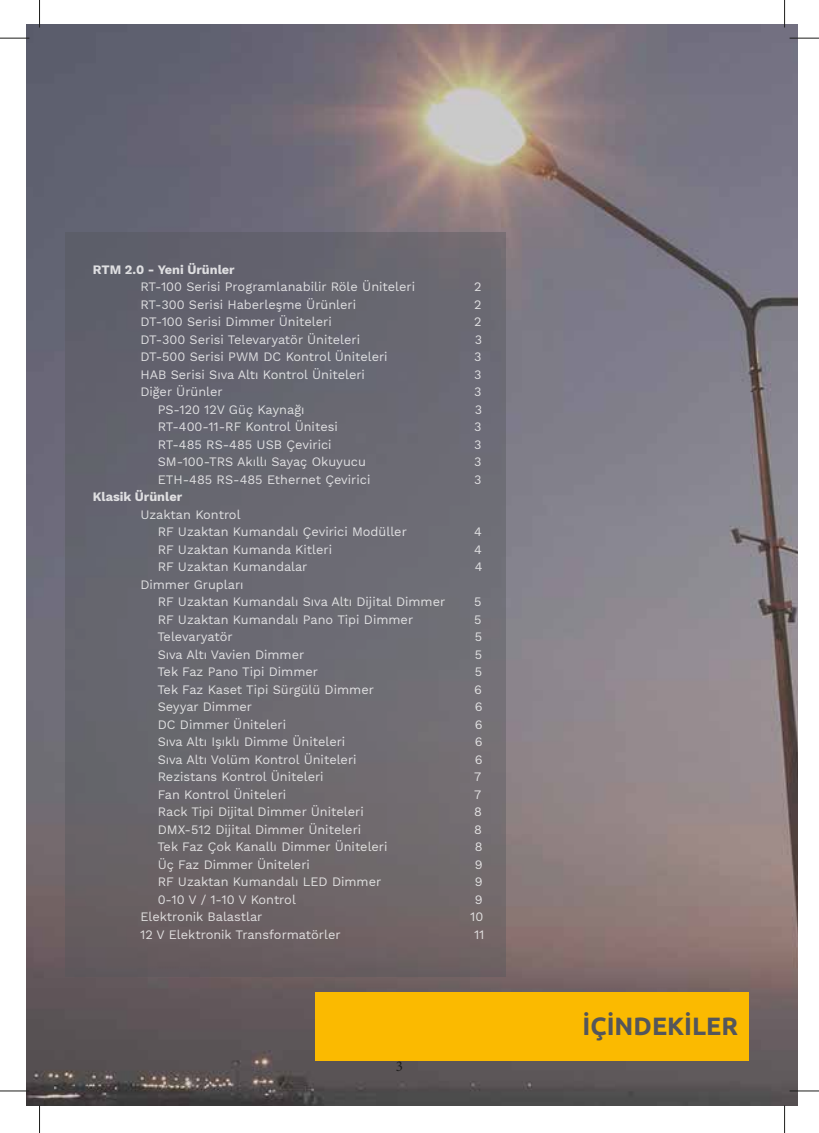
<style>
.page{position:relative;width:819px;height:1133px;background:#fff}
.page>*{position:absolute;margin:0;border:0;box-sizing:border-box;transform-origin:0 0}
.t1{font:700 25px "Ubuntu";color:#54565b}
.t2{font:15px "Minion Pro";color:#1d1d1b}
.t3{font:12.75px/17.5px "Work Sans";color:#fff}
.t4{font:700 12.75px "Work Sans";color:#fff}
</style>
<div class="page">
<img style="left:26px;top:25px;width:771px;height:1080px">
<svg style="left:39px;top:0;width:1px;height:28px"></svg>
<svg style="left:39px;top:1105px;width:1px;height:27px"></svg>
<svg style="left:0;top:38px;width:29px;height:1px"></svg>
<svg style="left:789px;top:38px;width:29px;height:1px"></svg>
<svg style="left:0;top:1090px;width:29px;height:1px"></svg>
<svg style="left:789px;top:1090px;width:29px;height:1px"></svg>
<div style="left:315px;top:992px;width:433px;height:68px;background:#fbba00"></div>
<div style="left:65px;top:233px;width:440px;height:744px;background:linear-gradient(to bottom,#656774,#6e6769)"></div>
<p class="t4" style="left:93px;top:262px;width:143px">RTM 2.0 - Yeni Ürünler</p>
<p class="t3" style="left:140px;top:278px;width:276px">RT-100 Serisi Programlanabilir Röle Üniteleri</p>
<p class="t3" style="left:474px;top:278px;width:9px">2</p>
<p class="t3" style="left:140px;top:296px;width:217px">RT-300 Serisi Haberleşme Ürünleri</p>
<p class="t3" style="left:474px;top:296px;width:9px">2</p>
<p class="t3" style="left:140px;top:313px;width:193px">DT-100 Serisi Dimmer Üniteleri</p>
<p class="t3" style="left:474px;top:313px;width:9px">2</p>
<p class="t3" style="left:140px;top:331px;width:221px">DT-300 Serisi Televaryatör Üniteleri</p>
<p class="t3" style="left:474px;top:331px;width:9px">3</p>
<p class="t3" style="left:140px;top:348px;width:249px">DT-500 Serisi PWM DC Kontrol Üniteleri</p>
<p class="t3" style="left:474px;top:348px;width:9px">3</p>
<p class="t3" style="left:140px;top:366px;width:226px">HAB Serisi Sıva Altı Kontrol Üniteleri</p>
<p class="t3" style="left:474px;top:366px;width:9px">3</p>
<p class="t3" style="left:140px;top:383px;width:84px">Diğer Ürünler</p>
<p class="t3" style="left:474px;top:383px;width:9px">3</p>
<p class="t3" style="left:158px;top:401px;width:148px">PS-120 12V Güç Kaynağı</p>
<p class="t3" style="left:474px;top:401px;width:9px">3</p>
<p class="t3" style="left:158px;top:418px;width:181px">RT-400-11-RF Kontrol Ünitesi</p>
<p class="t3" style="left:474px;top:418px;width:9px">3</p>
<p class="t3" style="left:158px;top:436px;width:175px">RT-485 RS-485 USB Çevirici</p>
<p class="t3" style="left:474px;top:436px;width:9px">3</p>
<p class="t3" style="left:158px;top:453px;width:210px">SM-100-TRS Akıllı Sayaç Okuyucu</p>
<p class="t3" style="left:474px;top:453px;width:9px">3</p>
<p class="t3" style="left:158px;top:471px;width:214px">ETH-485 RS-485 Ethernet Çevirici</p>
<p class="t3" style="left:474px;top:471px;width:9px">3</p>
<p class="t4" style="left:93px;top:489px;width:91px">Klasik Ürünler</p>
<p class="t3" style="left:158px;top:506px;width:250px;text-indent:-17px">Uzaktan Kontrol<br>RF Uzaktan Kumandalı Çevirici Modüller</p>
<p class="t3" style="left:474px;top:523px;width:9px">4</p>
<p class="t3" style="left:158px;top:541px;width:176px">RF Uzaktan Kumanda Kitleri</p>
<p class="t3" style="left:474px;top:541px;width:9px">4</p>
<p class="t3" style="left:158px;top:558px;width:151px">RF Uzaktan Kumandalar</p>
<p class="t3" style="left:474px;top:558px;width:9px">4</p>
<p class="t3" style="left:158px;top:576px;width:289px;text-indent:-17px">Dimmer Grupları<br>RF Uzaktan Kumandalı Sıva Altı Dijital Dimmer</p>
<p class="t3" style="left:474px;top:593px;width:9px">5</p>
<p class="t3" style="left:158px;top:611px;width:257px">RF Uzaktan Kumandalı Pano Tipi Dimmer</p>
<p class="t3" style="left:474px;top:611px;width:9px">5</p>
<p class="t3" style="left:157px;top:628px;width:77px">Televaryatör</p>
<p class="t3" style="left:474px;top:628px;width:9px">5</p>
<p class="t3" style="left:158px;top:646px;width:148px">Sıva Altı Vavien Dimmer</p>
<p class="t3" style="left:474px;top:646px;width:9px">5</p>
<p class="t3" style="left:157px;top:663px;width:162px">Tek Faz Pano Tipi Dimmer</p>
<p class="t3" style="left:474px;top:663px;width:9px">5</p>
<p class="t3" style="left:157px;top:681px;width:218px">Tek Faz Kaset Tipi Sürgülü Dimmer</p>
<p class="t3" style="left:474px;top:681px;width:9px">6</p>
<p class="t3" style="left:158px;top:698px;width:96px">Seyyar Dimmer</p>
<p class="t3" style="left:474px;top:698px;width:9px">6</p>
<p class="t3" style="left:158px;top:716px;width:130px">DC Dimmer Üniteleri</p>
<p class="t3" style="left:474px;top:716px;width:9px">6</p>
<p class="t3" style="left:158px;top:733px;width:189px">Sıva Altı Işıklı Dimme Üniteleri</p>
<p class="t3" style="left:474px;top:733px;width:9px">6</p>
<p class="t3" style="left:158px;top:751px;width:200px">Sıva Altı Volüm Kontrol Üniteleri</p>
<p class="t3" style="left:474px;top:751px;width:9px">6</p>
<p class="t3" style="left:158px;top:768px;width:167px">Rezistans Kontrol Üniteleri</p>
<p class="t3" style="left:474px;top:768px;width:9px">7</p>
<p class="t3" style="left:158px;top:786px;width:130px">Fan Kontrol Üniteleri</p>
<p class="t3" style="left:474px;top:786px;width:9px">7</p>
<p class="t3" style="left:158px;top:803px;width:207px">Rack Tipi Dijital Dimmer Üniteleri</p>
<p class="t3" style="left:474px;top:803px;width:9px">8</p>
<p class="t3" style="left:158px;top:821px;width:205px">DMX-512 Dijital Dimmer Üniteleri</p>
<p class="t3" style="left:474px;top:821px;width:9px">8</p>
<p class="t3" style="left:157px;top:838px;width:231px">Tek Faz Çok Kanallı Dimmer Üniteleri</p>
<p class="t3" style="left:474px;top:838px;width:9px">8</p>
<p class="t3" style="left:158px;top:856px;width:154px">Üç Faz Dimmer Üniteleri</p>
<p class="t3" style="left:474px;top:856px;width:9px">9</p>
<p class="t3" style="left:158px;top:873px;width:225px">RF Uzaktan Kumandalı LED Dimmer</p>
<p class="t3" style="left:474px;top:873px;width:9px">9</p>
<p class="t3" style="left:158px;top:891px;width:140px">0-10 V / 1-10 V Kontrol</p>
<p class="t3" style="left:474px;top:891px;width:9px">9</p>
<p class="t3" style="left:140px;top:908px;width:123px">Elektronik Balastlar</p>
<p class="t3" style="left:470px;top:908px;width:15px">10</p>
<p class="t3" style="left:140px;top:926px;width:202px">12 V Elektronik Transformatörler</p>
<p class="t3" style="left:474px;top:926px;width:12px">11</p>
<p class="t2" style="left:395px;top:1055px;width:9px">3</p>
<h1 class="t1" style="left:582px;top:1010px;width:157px">İÇİNDEKİLER</h1>
</div>
